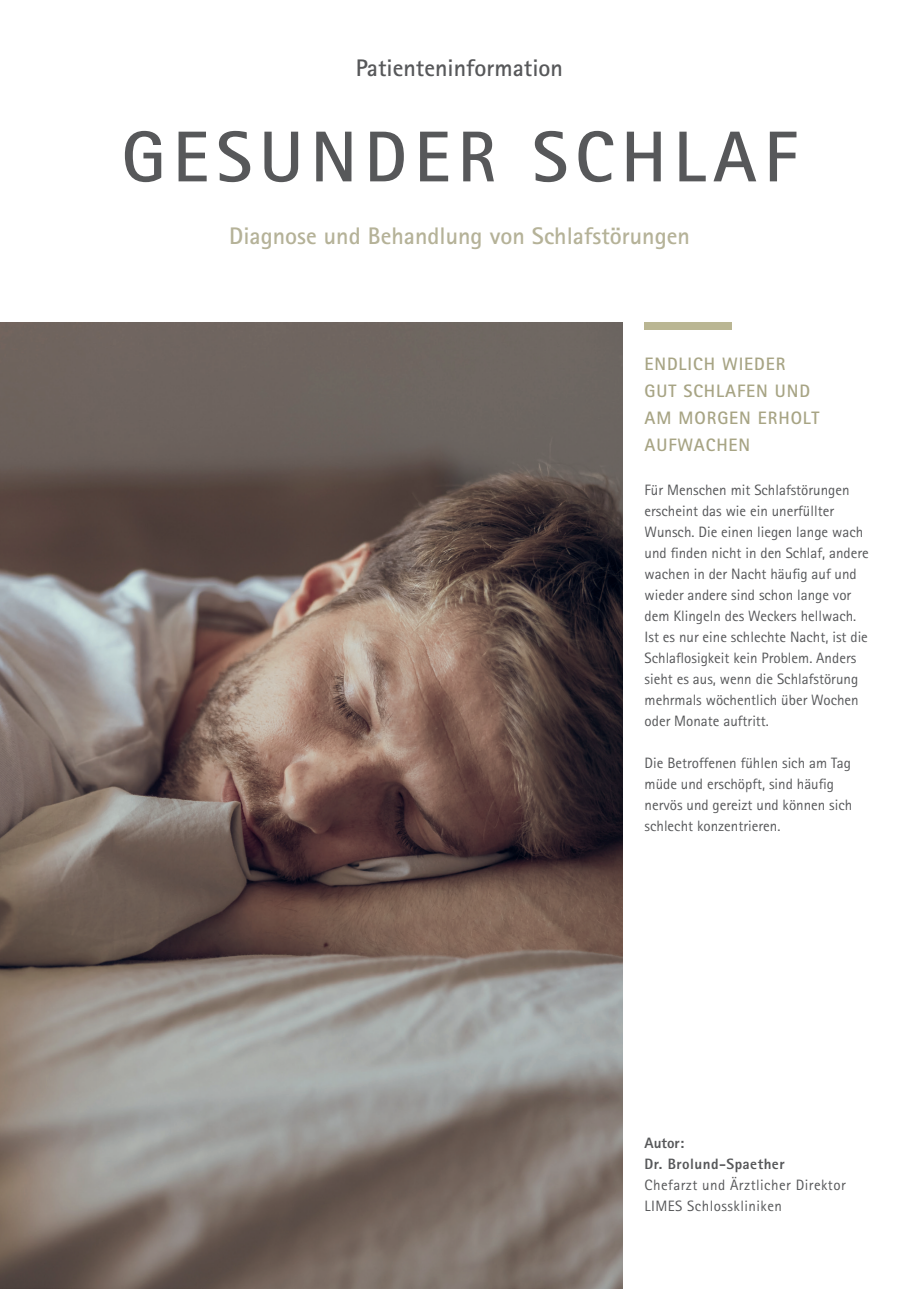
<style>
.page{position:relative;width:919px;height:1289px;background:#fff}
.page>*{position:absolute;margin:0;border:0;box-sizing:border-box;transform-origin:0 0}
.t1{font:700 72px "Rotis Sans Serif";letter-spacing:.1em;color:#57585a}
.t2{font:700 24px "Rotis Sans Serif";color:#b5b298}
.t3{font:700 24px "Rotis Sans Serif";color:#57585a}
.t4{font:700 18px/27px "Rotis Sans Serif";letter-spacing:.05em;color:#a7a484}
.t5{font:15px/21px "Rotis Sans Serif";color:#57585a}
.t6{font:15px/21px "Rotis Sans Serif";letter-spacing:.03em;color:#57585a}
.t7{font:800 15px/21px "Rotis Sans Serif";letter-spacing:.03em;color:#57585a}
</style>
<div class="page">
<div style="left:644px;top:322px;width:87px;height:8px;background:#bab693"></div>
<img style="left:0;top:322px;width:622px;height:966px">
<h2 class="t3" style="left:356px;top:53px;width:209px">PATIENTENINFORMATION</h2>
<h1 class="t1" style="left:122px;top:111px;width:677px">GESUNDER SCHLAF</h1>
<h2 class="t2" style="left:229px;top:221px;width:462px">DIAGNOSE UND BEHANDLUNG VON SCHLAFSTÖRUNGEN</h2>
<p class="t4" style="left:644px;top:350px;width:176px">ENDLICH WIEDER<br>GUT SCHLAFEN UND<br>AM MORGEN ERHOLT<br>AUFWACHEN</p>
<p class="t5" style="left:644px;top:479px;width:226px">Für Menschen mit Schlafstörungen erscheint das wie ein unerfüllter Wunsch. Die einen liegen lange wach und finden nicht in den Schlaf, andere wachen in der Nacht häufig auf und wieder andere sind schon lange vor dem Klingeln des Weckers hellwach.<br>Ist es nur eine schlechte Nacht, ist die Schlaflosigkeit kein Problem. Anders sieht es aus, wenn die Schlafstörung mehrmals wöchentlich über Wochen oder Monate auftritt.</p>
<p class="t5" style="left:644px;top:752px;width:209px">Die Betroffenen fühlen sich am Tag müde und erschöpft, sind häufig nervös und gereizt und können sich schlecht konzentrieren.</p>
<p class="t7" style="left:644px;top:1132px;width:141px">Autor:<br>Dr. Brolund-Spaether</p>
<p class="t6" style="left:644px;top:1174px;width:203px">Chefarzt und Ärztlicher Direktor<br>LIMES Schlosskliniken</p>
</div>
